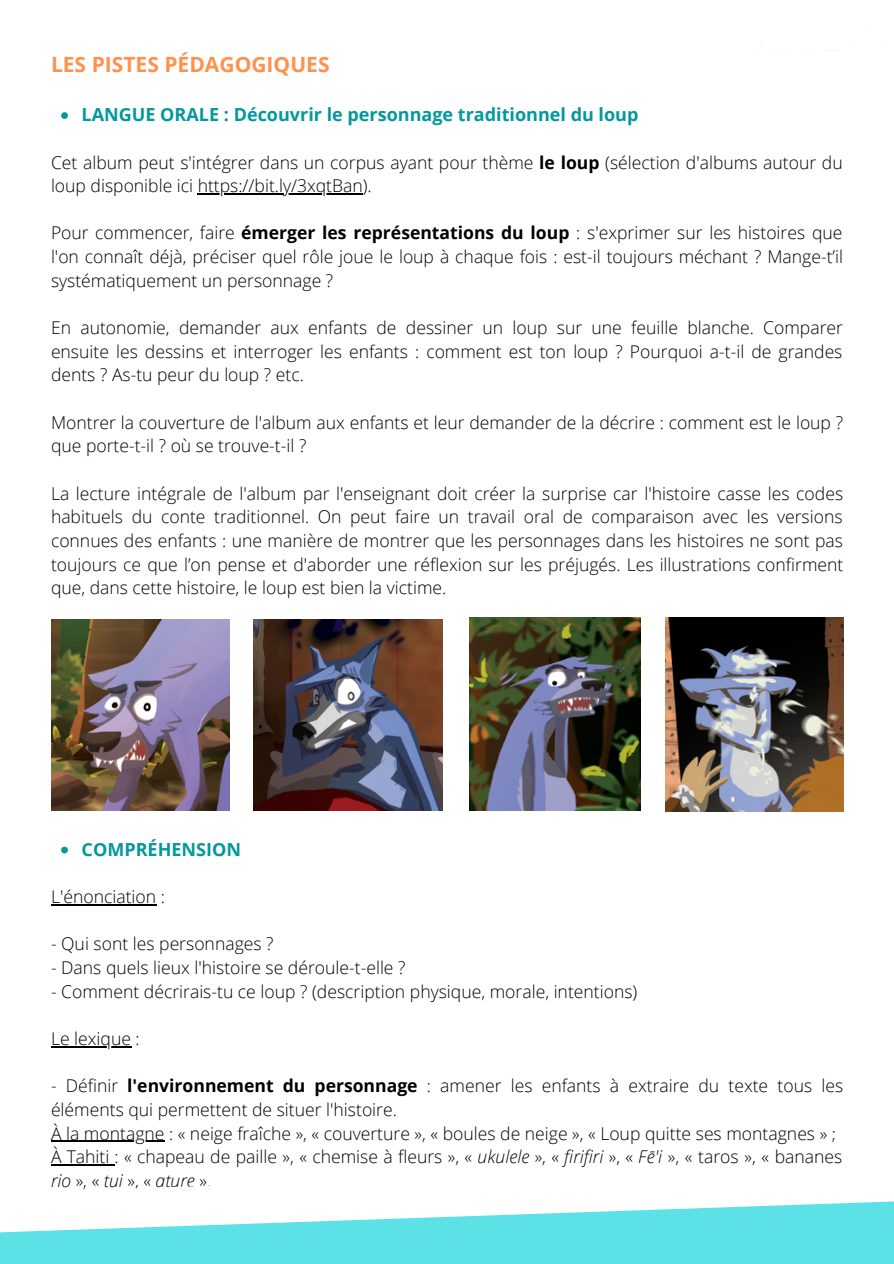
<style>
.page{position:relative;width:894px;height:1264px;background:#fff}
.page>*{position:absolute;margin:0;border:0;box-sizing:border-box;transform-origin:0 0}
.t1{font:700 21px "Open Sans";color:#ff914d}
.t2{font:700 18px "Open Sans";color:#03989e}
.t3{font:300 17.55px/23.7px "Open Sans";color:#000}
.s1{font-weight:700}
.s2{font-style:italic}
</style>
<div class="page">
<svg style="left:61px;top:112px;width:7px;height:7px"></svg>
<svg style="left:61px;top:846px;width:7px;height:7px"></svg>
<hr style="left:198px;top:193px;width:165px;height:1px;background:#000">
<hr style="left:51px;top:904px;width:105px;height:1px;background:#000">
<hr style="left:51px;top:1046px;width:80px;height:1px;background:#000">
<hr style="left:51px;top:1140px;width:113px;height:1px;background:#000">
<div style="left:0;top:1199px;width:893px;height:64px;background:#5ce1e6"></div>
<svg style="left:0;top:1164px;width:893px;height:68px"></svg>
<img style="left:51px;top:619px;width:178px;height:192px">
<img style="left:253px;top:619px;width:190px;height:192px">
<img style="left:469px;top:617px;width:170px;height:193px">
<img style="left:665px;top:617px;width:178px;height:194px">
<p class="t1" style="left:51px;top:49px;width:280px">LES PISTES PÉDAGOGIQUES</p>
<p class="t2" style="left:82px;top:102px;width:558px">LANGUE ORALE : Découvrir le personnage traditionnel du loup</p>
<p class="t3" style="left:51px;top:150px;width:793px">Cet album peut s'intégrer dans un corpus ayant pour thème <span class="s1">le loup</span> (sélection d'albums autour du loup disponible ici https://bit.ly/3xqtBan).</p>
<p class="t3" style="left:51px;top:221px;width:793px;text-align:justify">Pour commencer, faire <span class="s1">émerger les représentations du loup</span> : s'exprimer sur les histoires que l'on connaît déjà, préciser quel rôle joue le loup à chaque fois : est-il toujours méchant ? Mange-t’il systématiquement un personnage ?</p>
<p class="t3" style="left:51px;top:315px;width:793px;text-align:justify">En autonomie, demander aux enfants de dessiner un loup sur une feuille blanche. Comparer ensuite les dessins et interroger les enfants : comment est ton loup ? Pourquoi a-t-il de grandes dents ? As-tu peur du loup ? etc.</p>
<p class="t3" style="left:51px;top:410px;width:793px">Montrer la couverture de l'album aux enfants et leur demander de la décrire : comment est le loup ? que porte-t-il ? où se trouve-t-il ?</p>
<p class="t3" style="left:51px;top:481px;width:793px;text-align:justify">La lecture intégrale de l'album par l'enseignant doit créer la surprise car l'histoire casse les codes habituels du conte traditionnel. On peut faire un travail oral de comparaison avec les versions connues des enfants : une manière de montrer que les personnages dans les histoires ne sont pas toujours ce que l’on pense et d'aborder une réflexion sur les préjugés. Les illustrations confirment que, dans cette histoire, le loup est bien la victime.</p>
<p class="t2" style="left:82px;top:836px;width:161px">COMPRÉHENSION</p>
<p class="t3" style="left:51px;top:884px;width:115px">L'énonciation :</p>
<p class="t3" style="left:51px;top:931px;width:224px">- Qui sont les personnages ?</p>
<p class="t3" style="left:51px;top:955px;width:356px">- Dans quels lieux l'histoire se déroule-t-elle ?</p>
<p class="t3" style="left:51px;top:978px;width:587px">- Comment décrirais-tu ce loup ? (description physique, morale, intentions)</p>
<p class="t3" style="left:51px;top:1026px;width:90px">Le lexique :</p>
<p class="t3" style="left:51px;top:1073px;width:793px">- Définir <span class="s1">l'environnement du personnage</span> : amener les enfants à extraire du texte tous les éléments qui permettent de situer l'histoire.</p>
<p class="t3" style="left:51px;top:1120px;width:786px">À la montagne : « neige fraîche », « couverture », « boules de neige », « Loup quitte ses montagnes » ;</p>
<p class="t3" style="left:51px;top:1144px;width:792px">À Tahiti : « chapeau de paille », « chemise à fleurs », « <span class="s2">ukulele</span> », « <span class="s2">firifiri</span> », « <span class="s2">Fē'i</span> », « taros », « bananes <span class="s2">rio</span> », « <span class="s2">tui</span> », « <span class="s2">ature</span> ».</p>
</div>
